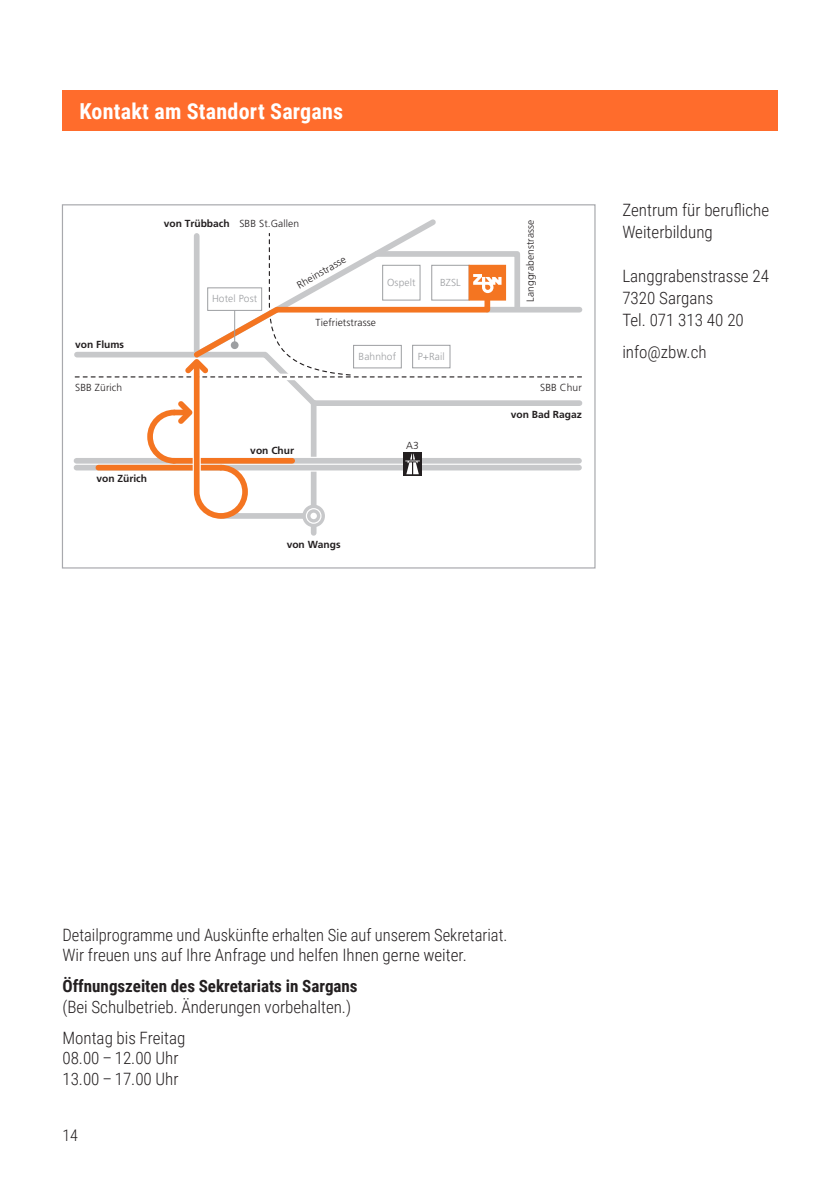
<style>
.page{position:relative;width:840px;height:1191px;background:#fff}
.page>*{position:absolute;margin:0;border:0;box-sizing:border-box;transform-origin:0 0}
.t1{font:700 22px "Roboto Condensed";letter-spacing:.01em;color:#fff}
._5_Grundtext{font:300 17px/20.4px "Roboto Condensed";color:#231f20}
.t2{font:300 16px "Roboto Condensed";color:#231f20}
.t3{font:300 10.2px "Frutiger";letter-spacing:.01em;color:#231f20}
.t4{font:700 10.2px "Frutiger";color:#231f20}
.t5{font:300 10.2px "Frutiger";letter-spacing:.01em;color:#9d9fa2}
.s1{font-weight:700}
</style>
<div class="page">
<div style="left:62px;top:91px;width:715px;height:40px;background:#ff6c2c"></div>
<div style="left:310px;top:403px;width:6px;height:130px;background:#c7c8ca"></div>
<div style="left:302px;top:504px;width:23px;height:23px;background:#c7c8ca;border-radius:50%"></div>
<div style="left:305px;top:508px;width:16px;height:16px;border:1px solid #fff;border-radius:50%"></div>
<svg style="left:73px;top:219px;width:509px;height:302px"></svg>
<div style="left:231px;top:341px;width:7px;height:8px;background:#9d9fa2;border-radius:50%"></div>
<hr style="left:234px;top:310px;width:1px;height:35px;background:#9d9fa2">
<p class="t1" style="left:79px;top:95px;width:265px">Kontakt am Standort Sargans</p>
<p class="t4" style="left:75px;top:338px;width:50px">von Flums</p>
<p class="t3" style="left:75px;top:381px;width:48px">SBB Zürich</p>
<p class="t4" style="left:164px;top:217px;width:67px">von Trübbach</p>
<p class="t3" style="left:239px;top:218px;width:61px">SBB St.Gallen</p>
<p class="t5" style="left:212px;top:293px;width:47px">Hotel Post</p>
<p class="t3" style="left:295px;top:281px;width:56px;rotate:-30deg">Rheinstrasse</p>
<p class="t5" style="left:387px;top:276px;width:30px">Ospelt</p>
<p class="t3" style="left:315px;top:317px;width:62px">Tiefrietstrasse</p>
<p class="t5" style="left:440px;top:276px;width:22px">BZSL</p>
<p class="t5" style="left:358px;top:350px;width:39px">Bahnhof</p>
<p class="t5" style="left:417px;top:350px;width:29px">P+Rail</p>
<p class="t4" style="left:96px;top:473px;width:52px">von Zürich</p>
<p class="t4" style="left:250px;top:444px;width:45px">von Chur</p>
<p class="t3" style="left:406px;top:440px;width:14px">A3</p>
<p class="t4" style="left:286px;top:538px;width:55px">von Wangs</p>
<p class="t3" style="left:524px;top:302px;width:84px;rotate:-90deg">Langgrabenstrasse</p>
<p class="t3" style="left:540px;top:381px;width:43px">SBB Chur</p>
<p class="t4" style="left:510px;top:408px;width:72px">von Bad Ragaz</p>
<p class="_5_Grundtext" style="left:622px;top:199px;width:148px">Zentrum für berufliche</p>
<p class="_5_Grundtext" style="left:622px;top:221px;width:92px">Weiterbildung</p>
<p class="_5_Grundtext" style="left:622px;top:265px;width:148px;line-height:22px">Langgrabenstrasse 24<br>7320 Sargans<br>Tel. 071 313 40 20</p>
<p class="_5_Grundtext" style="left:622px;top:341px;width:86px">info@zbw.ch</p>
<p class="_5_Grundtext" style="left:62px;top:923px;width:446px">Detailprogramme und Auskünfte erhalten Sie auf unserem Sekretariat.<br>Wir freuen uns auf Ihre Anfrage und helfen Ihnen gerne weiter.</p>
<p class="_5_Grundtext" style="left:62px;top:975px;width:296px"><span class="s1">Öffnungszeiten des Sekretariats in Sargans </span>(Bei Schulbetrieb. Änderungen vorbehalten.)</p>
<p class="_5_Grundtext" style="left:62px;top:1027px;width:124px">Montag bis Freitag<br>08.00 – 12.00 Uhr<br>13.00 – 17.00 Uhr</p>
<p class="t2" style="left:62px;top:1123px;width:17px">14</p>
</div>
